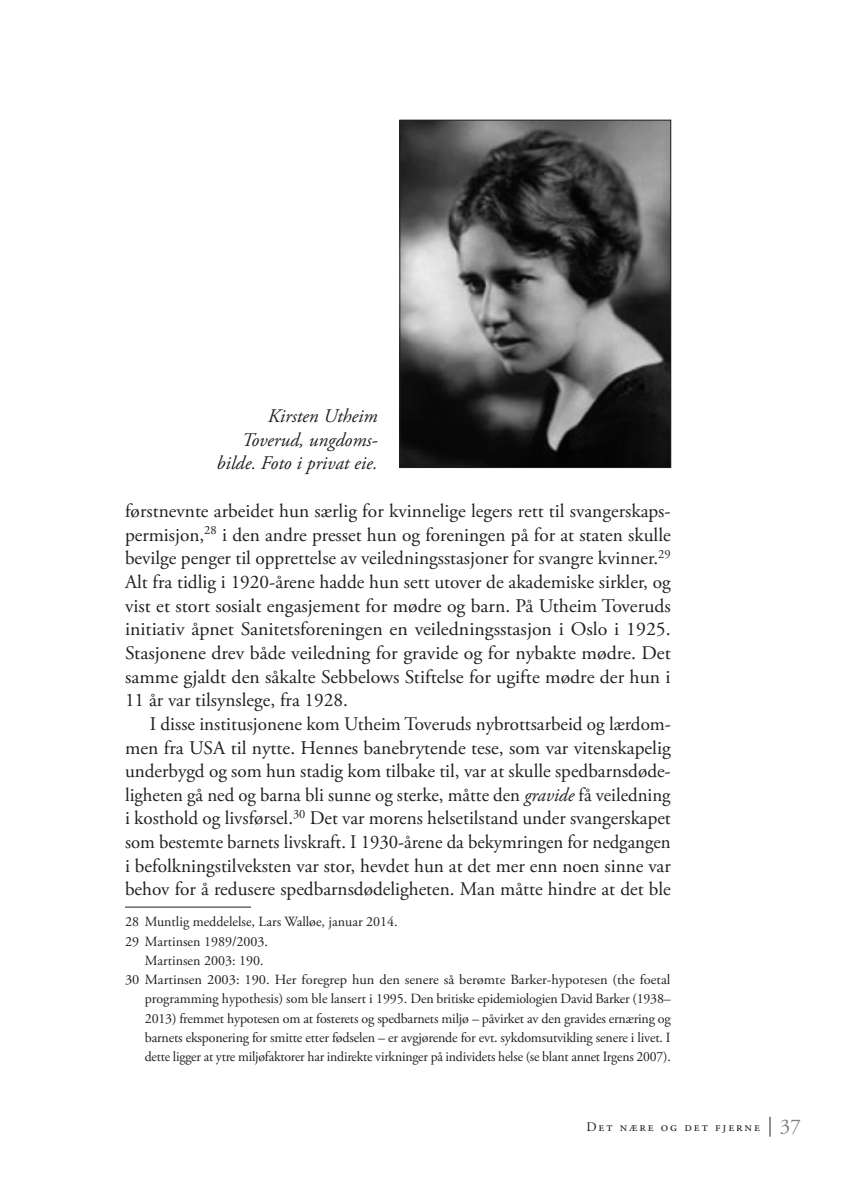
<style>
.page{position:relative;width:845px;height:1192px;background:#fff}
.page>*{position:absolute;margin:0;border:0;box-sizing:border-box;transform-origin:0 0}
.t1{font:19.25px/23.6px "Adobe Garamond Pro";color:#231f20;text-align:justify}
.t2{font:italic 19.25px/23.6px "Adobe Garamond Pro";color:#231f20;text-align:right}
.t3{font:14px "Adobe Garamond Pro";letter-spacing:-.015em;color:#231f20}
.t4{font:13.12px "Adobe Garamond Pro";letter-spacing:.15em;color:#231f20}
.s1{font-style:italic}
.s2{font-size:21px;color:#808285}
</style>
<div class="page">
<svg style="left:770px;top:1116px;width:1px;height:20px"></svg>
<hr style="left:125px;top:906px;width:126px;height:1px;background:#231f20">
<img style="left:401px;top:122px;width:268px;height:344px">
<div style="left:399px;top:120px;width:272px;height:348px;border:1px solid #231f20"></div>
<p class="t2" style="left:216px;top:404px;width:163px">Kirsten Utheim<br>Toverud, ungdoms&shy;bilde. Foto i privat eie.</p>
<p class="t1" style="left:125px;top:500px;width:547px">førstnevnte arbeidet hun særlig for kvinnelige legers rett til svangerskaps&shy;permisjon,<sup>28</sup> i den andre presset hun og foreningen på for at staten skulle bevilge penger til opprettelse av veiledningsstasjoner for svangre kvinner.<sup>29<br></sup>Alt fra tidlig i 1920-årene hadde hun sett utover de akademiske sirkler, og vist et stort sosialt engasjement for mødre og barn. På Utheim Toveruds initiativ åpnet Sanitetsforeningen en veiledningsstasjon i Oslo i 1925.<br>Stasjonene drev både veiledning for gravide og for nybakte mødre. Det samme gjaldt den såkalte Sebbelows Stiftelse for ugifte mødre der hun i 11 år var tilsynslege, fra 1928.</p>
<p class="t1" style="left:125px;top:712px;width:547px;text-indent:25px">I disse institusjonene kom Utheim Toveruds nybrottsarbeid og lærdom&shy;men fra USA til nytte. Hennes banebrytende tese, som var vitenskapelig underbygd og som hun stadig kom tilbake til, var at skulle spedbarnsdøde&shy;ligheten gå ned og barna bli sunne og sterke, måtte den <span class="s1">gravide</span> få veiledning i kosthold og livsførsel.<sup>30</sup> Det var morens helsetilstand under svangerskapet som bestemte barnets livskraft. I 1930-årene da bekymringen for nedgangen i befolkningstilveksten var stor, hevdet hun at det mer enn noen sinne var behov for å redusere spedbarnsdødeligheten. Man måtte hindre at det ble</p>
<p class="t3" style="left:125px;top:913px;width:274px">28 Muntlig meddelelse, Lars Walløe, januar 2014.</p>
<p class="t3" style="left:125px;top:932px;width:145px">29 Martinsen 1989/2003.</p>
<p class="t3" style="left:145px;top:952px;width:120px">Martinsen 2003: 190.</p>
<p class="t3" style="left:125px;top:971px;width:547px">30 Martinsen 2003: 190. Her foregrep hun den senere så berømte Barker-hypotesen (the foetal</p>
<p class="t3" style="left:145px;top:990px;width:527px">programming hypothesis) som ble lansert i 1995. Den britiske epidemiologien David Barker (1938–</p>
<p class="t3" style="left:145px;top:1009px;width:527px">2013) fremmet hypotesen om at fosterets og spedbarnets miljø – påvirket av den gravides ernæring og</p>
<p class="t3" style="left:145px;top:1029px;width:527px">barnets eksponering for smitte etter fødselen – er avgjørende for evt. sykdomsutvikling senere i livet. I</p>
<p class="t3" style="left:145px;top:1048px;width:527px">dette ligger at ytre miljøfaktorer har indirekte virkninger på individets helse (se blant annet Irgens 2007).</p>
<p class="t4" style="left:586px;top:1118px;width:216px">Det nære og det fjerne <span class="s2">37</span></p>
</div>
